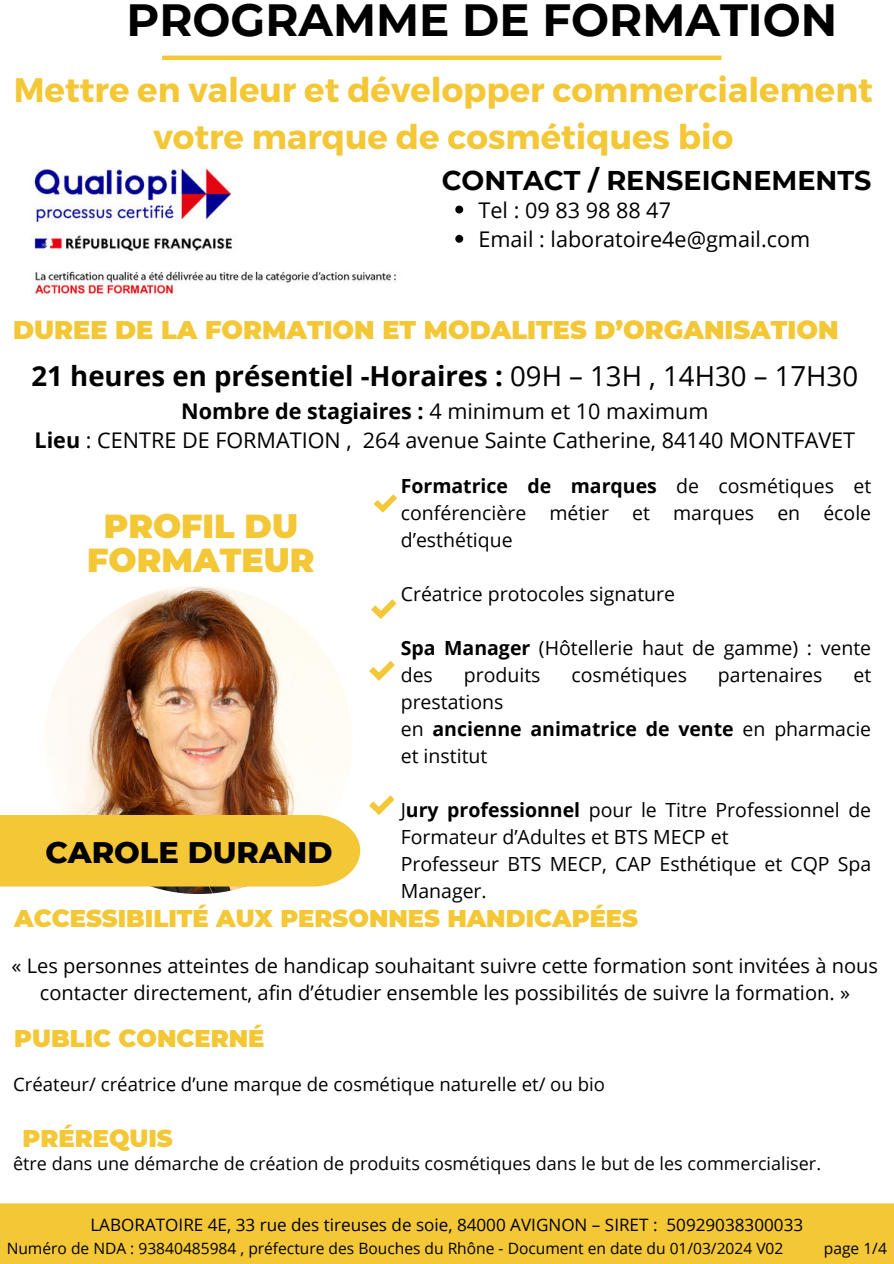
<style>
.page{position:relative;width:894px;height:1264px;background:#fff}
.page>*{position:absolute;margin:0;border:0;box-sizing:border-box;transform-origin:0 0}
.t1{font:700 45px "Montserrat";color:#000}
.t2{font:700 33.9px/47.2px "Montserrat";color:#f3c735;text-align:center}
.t3{font:900 33.15px/33.8px "Montserrat";color:#f3c735;text-align:center}
.t4{font:800 30.3px "Montserrat";color:#000}
.t5{font:700 27.6px "Open Sans";color:#000}
.t6{font:700 27px "Montserrat";color:#000}
.t7{font:900 25.5px "Montserrat";color:#f3c735}
.t8{font:900 24.15px "Montserrat";color:#f3c735}
.t9{font:21.6px/29.2px "Open Sans";color:#000;text-align:center}
.t10{font:20.1px/27px "Open Sans";color:#000;text-align:center}
.t11{font:19.5px/27px "Open Sans";color:#000}
.t12{font:18.6px "Open Sans";color:#000}
.t13{font:18px "Open Sans";color:#000}
.t14{font:17.1px "Open Sans";color:#000}
.t15{font:15.6px "Open Sans";color:#000}
.s1{font-weight:400}
.s2{font-weight:700}
</style>
<div class="page">
<img style="left:39px;top:586px;width:313px;height:308px">
<hr style="left:162px;top:56px;width:559px;height:4px;background:#f3c735">
<div style="left:0;top:814px;width:360px;height:72px;background:#f3c735"></div>
<svg style="left:373px;top:494px;width:24px;height:18px"></svg>
<svg style="left:369px;top:660px;width:25px;height:20px"></svg>
<svg style="left:369px;top:795px;width:25px;height:19px"></svg>
<div style="left:0;top:1203px;width:893px;height:60px;background:#f3c735"></div>
<img style="left:31px;top:168px;width:367px;height:128px">
<svg style="left:371px;top:599px;width:25px;height:19px"></svg>
<svg style="left:455px;top:206px;width:8px;height:7px"></svg>
<svg style="left:455px;top:235px;width:8px;height:8px"></svg>
<h1 class="t1" style="left:126px;top:-13px;width:712px">PROGRAMME DE FORMATION</h1>
<h2 class="t2" style="left:14px;top:66px;width:860px">Mettre en valeur et développer commercialement votre marque de cosmétiques bio</h2>
<h3 class="t6" style="left:441px;top:161px;width:431px">CONTACT / RENSEIGNEMENTS</h3>
<p class="t9" style="left:478px;top:195px;width:333px;text-align:left">Tel : 09 83 98 88 47<br>Email : laboratoire4e@gmail.com</p>
<h3 class="t7" style="left:13px;top:310px;width:826px">DUREE DE LA FORMATION ET MODALITES D’ORGANISATION</h3>
<h3 class="t5" style="left:32px;top:357px;width:827px">21 heures en présentiel -Horaires : <span class="s1">09H – 13H , 14H30 – 17H30</span></h3>
<p class="t9" style="left:34px;top:396px;width:822px"><span class="s2">Nombre de stagiaires :</span> 4 minimum et 10 maximum<br><span class="s2">Lieu</span> : CENTRE DE FORMATION , 264 avenue Sainte Catherine, 84140 MONTFAVET</p>
<p class="t11" style="left:400px;top:472px;width:472px;text-align:justify"><span class="s2">Formatrice de marques</span> de cosmétiques et conférencière métier et marques en école d’esthétique</p>
<p class="t11" style="left:400px;top:580px;width:276px">Créatrice protocoles signature</p>
<p class="t11" style="left:400px;top:634px;width:472px"><span class="s2">Spa Manager</span> (Hôtellerie haut de gamme) : vente des</p>
<h3 class="t3" style="left:87px;top:507px;width:229px">PROFIL DU<br>FORMATEUR</h3>
<p class="t11" style="left:463px;top:661px;width:78px">produits</p>
<p class="t11" style="left:571px;top:661px;width:117px">cosmétiques</p>
<p class="t11" style="left:717px;top:661px;width:106px">partenaires</p>
<p class="t11" style="left:853px;top:661px;width:19px">et</p>
<p class="t11" style="left:400px;top:688px;width:472px">prestations<br>en <span class="s2">ancienne animatrice de vente</span> en pharmacie et institut</p>
<p class="t11" style="left:400px;top:796px;width:472px">J<span class="s2">ury professionnel</span> pour le Titre Professionnel de Formateur d’Adultes et BTS MECP et<br>Professeur BTS MECP, CAP Esthétique et CQP Spa Manager.</p>
<h3 class="t4" style="left:45px;top:830px;width:288px">CAROLE DURAND</h3>
<p class="t8" style="left:14px;top:900px;width:625px">ACCESSIBILITÉ AUX PERSONNES HANDICAPÉES</p>
<p class="t10" style="left:12px;top:951px;width:867px">« Les personnes atteintes de handicap souhaitant suivre cette formation sont invitées à nous contacter directement, afin d’étudier ensemble les possibilités de suivre la formation. »</p>
<p class="t8" style="left:14px;top:1020px;width:252px">PUBLIC CONCERNÉ</p>
<p class="t12" style="left:13px;top:1071px;width:593px">Créateur/ créatrice d’une marque de cosmétique naturelle et/ ou bio</p>
<p class="t8" style="left:22px;top:1120px;width:152px">PRÉREQUIS</p>
<p class="t13" style="left:13px;top:1151px;width:809px">être dans une démarche de création de produits cosmétiques dans le but de les commercialiser.</p>
<p class="t14" style="left:90px;top:1213px;width:714px">LABORATOIRE 4E, 33 rue des tireuses de soie, 84000 AVIGNON – SIRET : 50929038300033</p>
<p class="t15" style="left:7px;top:1237px;width:778px">Numéro de NDA : 93840485984 , préfecture des Bouches du Rhône - Document en date du 01/03/2024 V02</p>
<p class="t15" style="left:823px;top:1237px;width:64px">page 1/4</p>
</div>
